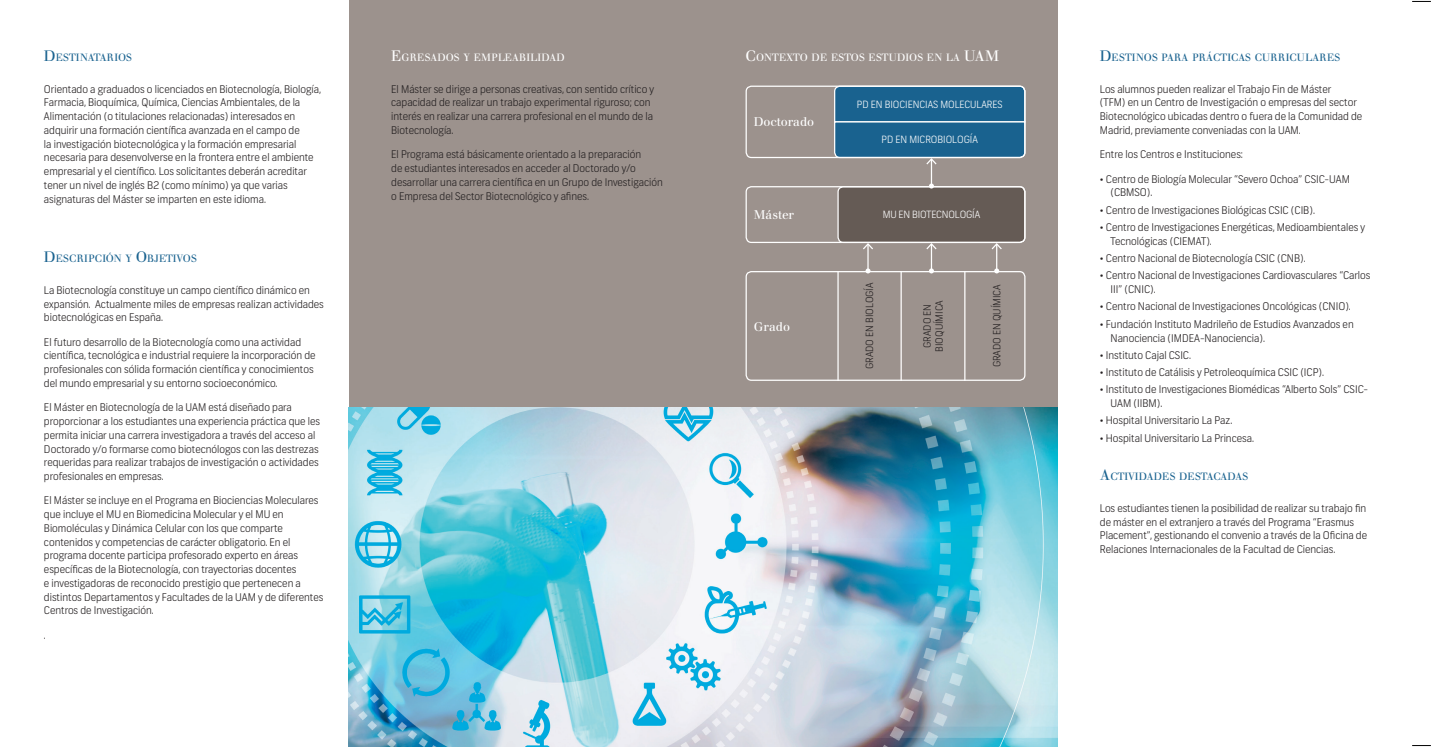
<style>
.page{position:relative;width:1438px;height:747px;background:#fff}
.page>*{position:absolute;margin:0;border:0;box-sizing:border-box;transform-origin:0 0}
.t1{font:12.5px "Walbaum";color:#fff}
.texto_corrido{font:300 10.62px/13.8px "Frank";color:#231f20}
.titulos{font:10.5px "Walbaum";letter-spacing:.005em;color:#19628f}
.titulos-2{font:10.5px "Walbaum";letter-spacing:-.005em;color:#fff}
.titulos-3{font:10.5px "Walbaum";letter-spacing:-.015em;color:#19628f}
.texto_corrido-2{font:300 10px "Frank";color:#fff}
.texto_corrido-3{font:300 10px/12px "Frank";color:#231f20;text-align:center}
.s1{font-size:15px}
</style>
<div class="page">
<div style="left:349px;top:0;width:708px;height:746px;background:#9c928d"></div>
<div style="left:838px;top:187px;width:187px;height:55px;background:#655b55;border-radius:5px"></div>
<div style="left:746px;top:186px;width:279px;height:57px;border:1px solid #fff;border-radius:5px"></div>
<hr style="left:867px;top:244px;width:2px;height:27px;background:#fff">
<svg style="left:862px;top:242px;width:12px;height:9px"></svg>
<svg style="left:925px;top:242px;width:13px;height:29px"></svg>
<svg style="left:990px;top:242px;width:13px;height:29px"></svg>
<div style="left:746px;top:271px;width:279px;height:110px;border:1px solid #fff;border-radius:5px"></div>
<hr style="left:837px;top:271px;width:2px;height:110px;background:#fff">
<hr style="left:901px;top:271px;width:1px;height:110px;background:#fff">
<hr style="left:964px;top:271px;width:1px;height:110px;background:#fff">
<img style="left:349px;top:407px;width:708px;height:340px">
<svg style="left:833px;top:85px;width:193px;height:104px"></svg>
<div style="left:746px;top:86px;width:279px;height:72px;border:1px solid #fff;border-radius:5px"></div>
<svg style="left:1412px;top:0;width:19px;height:2px"></svg>
<svg style="left:1412px;top:745px;width:19px;height:2px"></svg>
<p class="titulos-3" style="left:44px;top:52px;width:90px"><span class="s1">D</span>ESTINATARIOS</p>
<p class="texto_corrido" style="left:44px;top:82px;width:279px">Orientado a graduados o licenciados en Biotecnología, Biología, Farmacia, Bioquímica, Química, Ciencias Ambientales, de la Alimentación (o titulaciones relacionadas) interesados en adquirir una formación científica avanzada en el campo de<br>la investigación biotecnológica y la formación empresarial necesaria para desenvolverse en la frontera entre el ambiente empresarial y el científico. Los solicitantes deberán acreditar tener un nivel de inglés B2 (como mínimo) ya que varias asignaturas del Máster se imparten en este idioma.</p>
<p class="titulos" style="left:44px;top:253px;width:154px"><span class="s1">D</span>ESCRIPCIÓN Y <span class="s1">O</span>BJETIVOS</p>
<p class="texto_corrido" style="left:44px;top:283px;width:281px">La Biotecnología constituye un campo científico dinámico en expansión. Actualmente miles de empresas realizan actividades biotecnológicas en España.</p>
<p class="texto_corrido" style="left:44px;top:335px;width:273px">El futuro desarrollo de la Biotecnología como una actividad científica, tecnológica e industrial requiere la incorporación de profesionales con sólida formación científica y conocimientos del mundo empresarial y su entorno socioeconómico.</p>
<p class="texto_corrido" style="left:44px;top:401px;width:278px">El Máster en Biotecnología de la UAM está diseñado para proporcionar a los estudiantes una experiencia práctica que les permita iniciar una carrera investigadora a través del acceso al Doctorado y/o formarse como biotecnólogos con las destrezas requeridas para realizar trabajos de investigación o actividades profesionales en empresas.</p>
<p class="texto_corrido" style="left:44px;top:494px;width:281px">El Máster se incluye en el Programa en Biociencias Moleculares que incluye el MU en Biomedicina Molecular y el MU en Biomoléculas y Dinámica Celular con los que comparte contenidos y competencias de carácter obligatorio. En el programa docente participa profesorado experto en áreas específicas de la Biotecnología, con trayectorias docentes<br>e investigadoras de reconocido prestigio que pertenecen a distintos Departamentos y Facultades de la UAM y de diferentes Centros de Investigación.</p>
<p class="texto_corrido" style="left:44px;top:628px;width:3px">.</p>
<p class="titulos-2" style="left:391px;top:52px;width:175px"><span class="s1">E</span>GRESADOS Y EMPLEABILIDAD</p>
<p class="texto_corrido" style="left:391px;top:82px;width:264px">El Máster se dirige a personas creativas, con sentido crítico y capacidad de realizar un trabajo experimental riguroso; con interés en realizar una carrera profesional en el mundo de la Biotecnología.</p>
<p class="texto_corrido" style="left:391px;top:148px;width:273px">El Programa está básicamente orientado a la preparación<br>de estudiantes interesados en acceder al Doctorado y/o desarrollar una carrera científica en un Grupo de Investigación o Empresa del Sector Biotecnológico y afines.</p>
<p class="titulos-2" style="left:746px;top:52px;width:255px"><span class="s1">C</span> ONTEXTO DE ESTOS ESTUDIOS EN LA <span class="s1">UAM</span></p>
<p class="texto_corrido-2" style="left:857px;top:98px;width:147px">PD EN BIOCIENCIAS MOLECULARES</p>
<p class="texto_corrido-2" style="left:882px;top:134px;width:98px">PD EN MICROBIOLOGÍA</p>
<p class="t1" style="left:754px;top:115px;width:62px">Doctorado</p>
<p class="t1" style="left:754px;top:208px;width:42px">Máster</p>
<p class="texto_corrido-2" style="left:883px;top:209px;width:99px">MU EN BIOTECNOLOGÍA</p>
<p class="t1" style="left:754px;top:319px;width:38px">Grado</p>
<p class="texto_corrido-3" style="left:864px;top:369px;width:88px;rotate:-90deg">GRADO EN BIOLOGÍA</p>
<p class="texto_corrido-3" style="left:921px;top:352px;width:53px;rotate:-90deg">GRADO EN<br>BIOQUÍMICA</p>
<p class="texto_corrido-3" style="left:991px;top:367px;width:85px;rotate:-90deg">GRADO EN QUÍMICA</p>
<p class="titulos" style="left:1100px;top:52px;width:242px"><span class="s1">D</span>ESTINOS PARA PRÁCTICAS CURRICULARES</p>
<p class="texto_corrido" style="left:1100px;top:82px;width:264px">Los alumnos pueden realizar el Trabajo Fin de Máster<br>(TFM) en un Centro de Investigación o empresas del sector Biotecnológico ubicadas dentro o fuera de la Comunidad de Madrid, previamente conveniadas con la UAM.</p>
<p class="texto_corrido" style="left:1100px;top:148px;width:145px">Entre los Centros e Instituciones:</p>
<p class="texto_corrido" style="left:1111px;top:172px;width:241px;text-indent:-11px">• Centro de Biología Molecular “Severo Ochoa” CSIC-UAM (CBMSO).</p>
<p class="texto_corrido" style="left:1100px;top:203px;width:217px">• Centro de Investigaciones Biológicas CSIC (CIB).</p>
<p class="texto_corrido" style="left:1111px;top:221px;width:256px;text-indent:-11px">• Centro de Investigaciones Energéticas, Medioambientales y<br>Tecnológicas (CIEMAT).</p>
<p class="texto_corrido" style="left:1100px;top:252px;width:207px">• Centro Nacional de Biotecnología CSIC (CNB).</p>
<p class="texto_corrido" style="left:1111px;top:269px;width:261px;text-indent:-11px">• Centro Nacional de Investigaciones Cardiovasculares “Carlos<br>III” (CNIC).</p>
<p class="texto_corrido" style="left:1100px;top:300px;width:252px">• Centro Nacional de Investigaciones Oncológicas (CNIO).</p>
<p class="texto_corrido" style="left:1111px;top:317px;width:245px;text-indent:-11px">• Fundación Instituto Madrileño de Estudios Avanzados en<br>Nanociencia (IMDEA-Nanociencia).</p>
<p class="texto_corrido" style="left:1100px;top:348px;width:93px">• Instituto Cajal CSIC.</p>
<p class="texto_corrido" style="left:1100px;top:366px;width:226px">• Instituto de Catálisis y Petroleoquímica CSIC (ICP).</p>
<p class="texto_corrido" style="left:1111px;top:383px;width:259px;text-indent:-11px">• Instituto de Investigaciones Biomédicas “Alberto Sols” CSIC-<br>UAM (IIBM).</p>
<p class="texto_corrido" style="left:1100px;top:414px;width:134px">• Hospital Universitario La Paz.</p>
<p class="texto_corrido" style="left:1100px;top:431px;width:156px">• Hospital Universitario La Princesa.</p>
<p class="titulos-3" style="left:1100px;top:471px;width:150px"><span class="s1">A</span>CTIVIDADES DESTACADAS</p>
<p class="texto_corrido" style="left:1100px;top:501px;width:269px">Los estudiantes tienen la posibilidad de realizar su trabajo fin de máster en el extranjero a través del Programa “Erasmus Placement”, gestionando el convenio a través de la Oficina de Relaciones Internacionales de la Facultad de Ciencias.</p>
</div>
